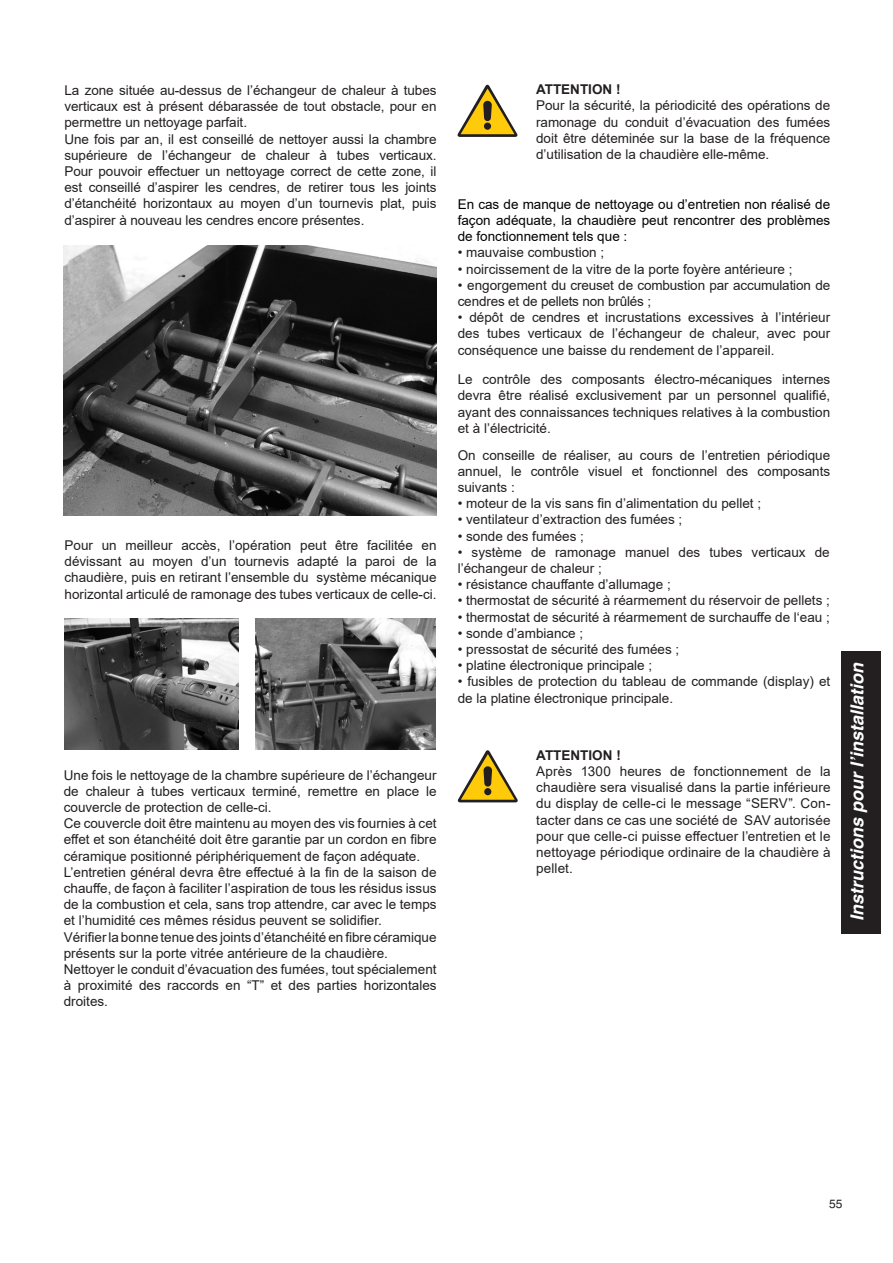
<style>
.page{position:relative;width:893px;height:1263px;background:#fff}
.page>*{position:absolute;margin:0;border:0;box-sizing:border-box;transform-origin:0 0}
.t1{font:italic 700 18px "Helvetica";color:#fff}
.t2{font:13.5px/16.2px "Arial";color:#231f20;text-align:justify}
.t3{font:13.5px/16.2px "Arial";color:#000;text-align:justify}
.t4{font:700 13.5px "Arial";color:#231f20}
.t5{font:12px "Helvetica";color:#231f20}
</style>
<div class="page">
<div style="left:841px;top:651px;width:40px;height:282px;background:#231f20"></div>
<img style="left:64px;top:246px;width:373px;height:270px">
<img style="left:64px;top:618px;width:175px;height:132px">
<img style="left:256px;top:618px;width:180px;height:132px">
<svg style="left:458px;top:750px;width:60px;height:52px"></svg>
<svg style="left:457px;top:85px;width:61px;height:52px"></svg>
<p class="t2" style="left:64px;top:82px;width:374px;text-align:left">La zone située au-dessus de l’échangeur de chaleur à tubes verticaux est à présent débarassée de tout obstacle, pour en permettre un nettoyage parfait.<br>Une fois par an, il est conseillé de nettoyer aussi la chambre supérieure de l’échangeur de chaleur à tubes verticaux.<br>Pour pouvoir effectuer un nettoyage correct de cette zone, il est conseillé d’aspirer les cendres, de retirer tous les joints d’étanchéité horizontaux au moyen d’un tournevis plat, puis d’aspirer à nouveau les cendres encore présentes.</p>
<p class="t2" style="left:64px;top:537px;width:374px">Pour un meilleur accès, l’opération peut être facilitée en dévissant au moyen d’un tournevis adapté la paroi de la chaudière, puis en retirant l’ensemble du système mécanique horizontal articulé de ramonage des tubes verticaux de celle-ci.</p>
<p class="t2" style="left:64px;top:767px;width:374px;text-align:left">Une fois le nettoyage de la chambre supérieure de l’échangeur de chaleur à tubes verticaux terminé, remettre en place le couvercle de protection de celle-ci.<br>Ce couvercle doit être maintenu au moyen des vis fournies à cet effet et son étanchéité doit être garantie par un cordon en fibre céramique positionné périphériquement de façon adéquate.<br>L’entretien général devra être effectué à la fin de la saison de chauffe, de façon à faciliter l’aspiration de tous les résidus issus de la combustion et cela, sans trop attendre, car avec le temps et l’humidité ces mêmes résidus peuvent se solidifier.<br>Vérifier la bonne tenue des joints d’étanchéité en fibre céramique présents sur la porte vitrée antérieure de la chaudière.<br>Nettoyer le conduit d’évacuation des fumées, tout spécialement à proximité des raccords en “T” et des parties horizontales droites.</p>
<p class="t4" style="left:536px;top:80px;width:86px">ATTENTION !</p>
<p class="t2" style="left:536px;top:98px;width:296px">Pour la sécurité, la périodicité des opérations de ramonage du conduit d’évacuation des fumées doit être déteminée sur la base de la fréquence d’utilisation de la chaudière elle-même.</p>
<p class="t3" style="left:458px;top:196px;width:374px">En cas de manque de nettoyage ou d’entretien non réalisé de façon adéquate, la chaudière peut rencontrer des problèmes de fonctionnement tels que :</p>
<p class="t2" style="left:458px;top:244px;width:148px">• mauvaise combustion ;</p>
<p class="t2" style="left:458px;top:261px;width:336px">• noircissement de la vitre de la porte foyère antérieure ;</p>
<p class="t2" style="left:458px;top:277px;width:374px">• engorgement du creuset de combustion par accumulation de cendres et de pellets non brûlés ;</p>
<p class="t2" style="left:458px;top:309px;width:374px">• dépôt de cendres et incrustations excessives à l’intérieur des tubes verticaux de l’échangeur de chaleur, avec pour conséquence une baisse du rendement de l’appareil.</p>
<p class="t2" style="left:458px;top:371px;width:374px">Le contrôle des composants électro-mécaniques internes devra être réalisé exclusivement par un personnel qualifié, ayant des connaissances techniques relatives à la combustion et à l’électricité.</p>
<p class="t2" style="left:458px;top:447px;width:374px">On conseille de réaliser, au cours de l’entretien périodique annuel, le contrôle visuel et fonctionnel des composants suivants :</p>
<p class="t2" style="left:458px;top:495px;width:305px">• moteur de la vis sans fin d’alimentation du pellet ;</p>
<p class="t2" style="left:458px;top:511px;width:226px">• ventilateur d’extraction des fumées ;</p>
<p class="t2" style="left:458px;top:528px;width:128px">• sonde des fumées ;</p>
<p class="t2" style="left:458px;top:544px;width:373px">• système de ramonage manuel des tubes verticaux de l’échangeur de chaleur ;</p>
<p class="t2" style="left:458px;top:576px;width:215px">• résistance chauffante d’allumage ;</p>
<p class="t2" style="left:458px;top:592px;width:374px">• thermostat de sécurité à réarmement du réservoir de pellets ;</p>
<p class="t2" style="left:458px;top:609px;width:374px">• thermostat de sécurité à réarmement de surchauffe de l‘eau ;</p>
<p class="t2" style="left:458px;top:625px;width:127px">• sonde d’ambiance ;</p>
<p class="t2" style="left:458px;top:641px;width:223px">• pressostat de sécurité des fumées ;</p>
<p class="t2" style="left:458px;top:657px;width:196px">• platine électronique principale ;</p>
<p class="t2" style="left:458px;top:673px;width:374px">• fusibles de protection du tableau de commande (display) et de la platine électronique principale.</p>
<p class="t4" style="left:536px;top:745px;width:86px">ATTENTION !</p>
<p class="t2" style="left:536px;top:763px;width:296px">Après 1300 heures de fonctionnement de la chaudière sera visualisé dans la partie inférieure du display de celle-ci le message “SERV”. Con&shy;tacter dans ce cas une société de SAV autorisée pour que celle-ci puisse effectuer l’entretien et le nettoyage périodique ordinaire de la chaudière à pellet.</p>
<h1 class="t1" style="left:846px;top:921px;width:260px;rotate:-90deg">Instructions pour l’installation</h1>
<p class="t5" style="left:829px;top:1197px;width:15px">55</p>
</div>
